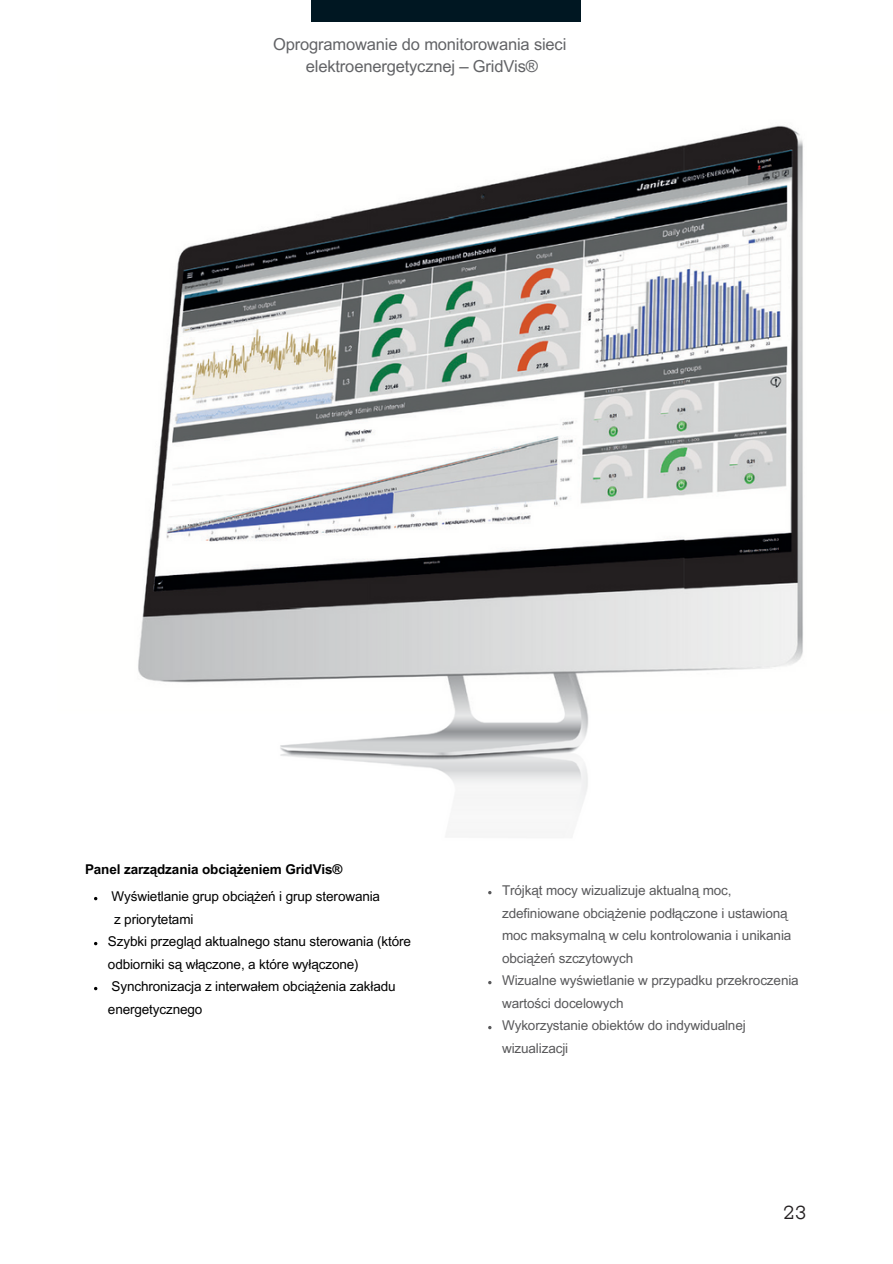
<style>
.page{position:relative;width:893px;height:1264px;background:#fff}
.page>*{position:absolute;margin:0;border:0;box-sizing:border-box;transform-origin:0 0}
.t1{font:21px "Anonymous Pro";color:#231f20}
.t2{font:16.5px "Arial MT Pro";letter-spacing:-.01em;color:#626366}
.t3{font:13.5px/22.5px "Arial MT Pro";letter-spacing:-.01em;color:#58585a}
.t4{font:13.5px/22.5px "Arial MT Pro";letter-spacing:-.01em;color:#000}
.t5{font:700 13.5px "Arial MT Pro";letter-spacing:-.01em;color:#000}
</style>
<div class="page">
<div style="left:312px;top:0;width:269px;height:21px;background:#001722"></div>
<img style="left:95px;top:125px;width:708px;height:905px">
<svg style="left:488px;top:980px;width:3px;height:4px"></svg>
<svg style="left:488px;top:1025px;width:3px;height:4px"></svg>
<p class="t2" style="left:273px;top:38px;width:295px">Oprogramowanie do monitorowania sieci</p>
<p class="t2" style="left:306px;top:60px;width:234px">elektroenergetycznej – GridVis®</p>
<p class="t5" style="left:85px;top:864px;width:259px">Panel zarządzania obciążeniem GridVis®</p>
<p class="t4" style="left:114px;top:909px;width:81px">z priorytetami</p>
<p class="t4" style="left:112px;top:887px;width:270px">Wyświetlanie grup obciążeń i grup sterowania</p>
<p class="t4" style="left:108px;top:932px;width:304px">Szybki przegląd aktualnego stanu sterowania (które odbiorniki są włączone, a które wyłączone)</p>
<p class="t4" style="left:108px;top:977px;width:289px">Synchronizacja z interwałem obciążenia zakładu energetycznego</p>
<p class="t3" style="left:502px;top:881px;width:291px">Trójkąt mocy wizualizuje aktualną moc, zdefiniowane obciążenie podłączone i ustawioną moc maksymalną w celu kontrolowania i unikania obciążeń szczytowych</p>
<p class="t3" style="left:502px;top:971px;width:298px">Wizualne wyświetlanie w przypadku przekroczenia wartości docelowych</p>
<p class="t3" style="left:502px;top:1016px;width:245px">Wykorzystanie obiektów do indywidualnej wizualizacji</p>
<p class="t1" style="left:784px;top:1201px;width:25px">23</p>
</div>
